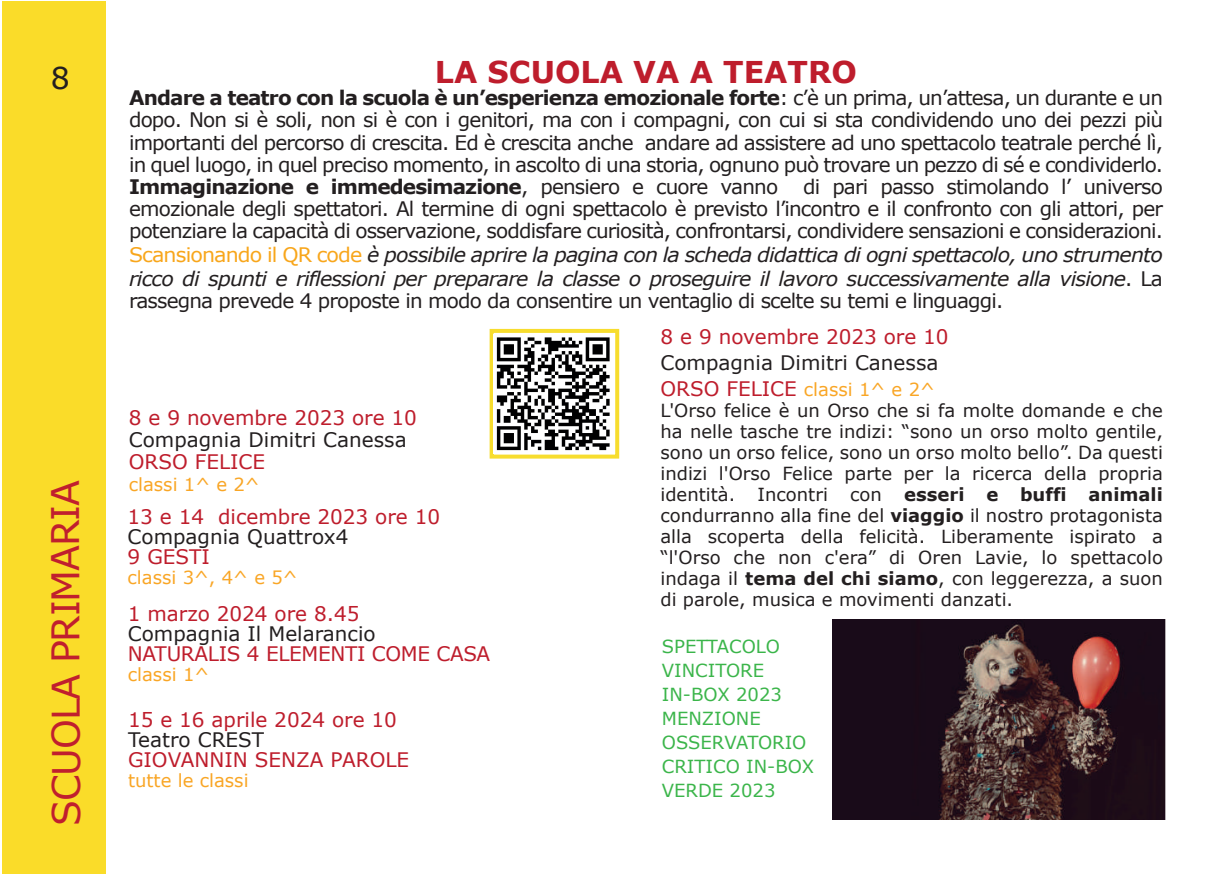
<style>
.page{position:relative;width:1225px;height:874px;background:#fff}
.page>*{position:absolute;margin:0;border:0;box-sizing:border-box;transform-origin:0 0}
.t1{font:38px "Verdana";letter-spacing:-.035em;color:#c01f2e}
.t2{font:700 30px "Verdana";color:#be1d2c}
.t3{font:30px "Verdana";color:#231f20}
.t4{font:20px/22px "Verdana";letter-spacing:-.04em;color:#231f20;text-align:justify}
.t5{font:italic 20px/24px "Verdana";letter-spacing:-.04em;color:#231f20}
.t6{font:20px "Verdana";color:#be1d2c}
.t7{font:20px "Verdana";color:#231f20}
.t8{font:18px/21px "Verdana";color:#231f20}
.t9{font:18px/24px "Verdana";color:#3bb54a}
.t10{font:18px "Verdana";color:#f9a626}
.t11{font:18px "Verdana";color:#3ab54a}
.s1{font-weight:700}
.s2{font-style:normal;color:#f8a61b}
.s3{font-style:normal}
.s4{font-size:20px;color:#be1d2c}
.s5{color:#f9a626}
</style>
<div class="page">
<div style="left:2px;top:1px;width:103px;height:872px;background:#fadc29"></div>
<img style="left:832px;top:619px;width:333px;height:200px">
<div style="left:489px;top:329px;width:130px;height:129px;border:4px solid #f7dd2e"></div>
<img style="left:496px;top:337px;width:114px;height:114px">
<h2 class="t3" style="left:51px;top:57px;width:21px">8</h2>
<h1 class="t1" style="left:40px;top:825px;width:347px;rotate:-90deg">SCUOLA PR MI ARIA</h1>
<h2 class="t2" style="left:435px;top:51px;width:423px">LA SCUOLA VA A TEATRO</h2>
<p class="t4" style="left:129px;top:87px;width:1035px"><span class="s1">Andare a teatro con la scuola è un’esperienza emozionale forte</span>: c’è un prima, un’attesa, un durante e un dopo. Non si è soli, non si è con i genitori, ma con i compagni, con cui si sta condividendo uno dei pezzi più importanti del percorso di crescita. Ed è crescita anche andare ad assistere ad uno spettacolo teatrale perché lì, in quel luogo, in quel preciso momento, in ascolto di una storia, ognuno può trovare un pezzo di sé e condividerlo.<br><span class="s1">Immaginazione e immedesimazione</span>, pensiero e cuore vanno di pari passo stimolando l’ universo emozionale degli spettatori. Al termine di ogni spettacolo è previsto l’incontro e il confronto con gli attori, per potenziare la capacità di osservazione, soddisfare curiosità, confrontarsi, condividere sensazioni e considerazioni.</p>
<p class="t5" style="left:129px;top:242px;width:1035px"><span class="s2">Scansionando il QR code</span> è possibile aprire la pagina con la scheda didattica di ogni spettacolo, uno strumento ricco di spunti e riflessioni per preparare la classe o proseguire il lavoro successivamente alla visione<span class="s3">. La</span></p>
<p class="t4" style="left:129px;top:289px;width:875px">rassegna prevede 4 proposte in modo da consentire un ventaglio di scelte su temi e linguaggi.</p>
<p class="t6" style="left:129px;top:403px;width:290px">8 e 9 novembre 2023 ore 10</p>
<p class="t7" style="left:129px;top:425px;width:279px">Compagnia Dimitri Canessa</p>
<p class="t6" style="left:129px;top:447px;width:138px">ORSO FELICE</p>
<p class="t10" style="left:129px;top:471px;width:132px">classi 1^ e 2^</p>
<p class="t6" style="left:128px;top:502px;width:314px">13 e 14 dicembre 2023 ore 10</p>
<p class="t7" style="left:128px;top:522px;width:222px">Compagnia Quattrox4</p>
<p class="t6" style="left:128px;top:542px;width:84px">9 GESTI</p>
<p class="t10" style="left:128px;top:564px;width:171px">classi 3^, 4^ e 5^</p>
<p class="t6" style="left:128px;top:599px;width:233px">1 marzo 2024 ore 8.45</p>
<p class="t7" style="left:128px;top:619px;width:249px">Compagnia Il Melarancio</p>
<p class="t6" style="left:128px;top:639px;width:364px">NATURALIS 4 ELEMENTI COME CASA</p>
<p class="t10" style="left:128px;top:661px;width:83px">classi 1^</p>
<p class="t6" style="left:128px;top:705px;width:270px">15 e 16 aprile 2024 ore 10</p>
<p class="t7" style="left:128px;top:725px;width:138px">Teatro CREST</p>
<p class="t6" style="left:128px;top:745px;width:283px">GIOVANNIN SENZA PAROLE</p>
<p class="t10" style="left:128px;top:767px;width:122px">tutte le classi</p>
<p class="t6" style="left:660px;top:323px;width:290px">8 e 9 novembre 2023 ore 10</p>
<p class="t7" style="left:660px;top:349px;width:279px">Compagnia Dimitri Canessa</p>
<p class="t8" style="left:660px;top:379px;width:504px"><span class="s4">ORSO FELICE</span> <span class="s5">classi 1^ e 2^<br></span>L'Orso felice è un Orso che si fa molte domande e che ha nelle tasche tre indizi: “sono un orso molto gentile, sono un orso felice, sono un orso molto bello”. Da questi indizi l'Orso Felice parte per la ricerca della propria identità. Incontri con <span class="s1">esseri e buffi animali </span>condurranno alla fine del <span class="s1">viaggio</span> il nostro protagonista alla scoperta della felicità. Liberamente ispirato a “l'Orso che non c'era” di Oren Lavie, lo spettacolo indaga il <span class="s1">tema del chi siamo</span>, con leggerezza, a suon di parole, musica e movimenti danzati.</p>
<p class="t11" style="left:662px;top:634px;width:120px">SPETTACOLO</p>
<p class="t9" style="left:662px;top:658px;width:154px">VINCITORE<br>IN-BOX 2023<br>MENZIONE<br>OSSERVATORIO<br>CRITICO IN-BOX<br>VERDE 2023</p>
</div>
